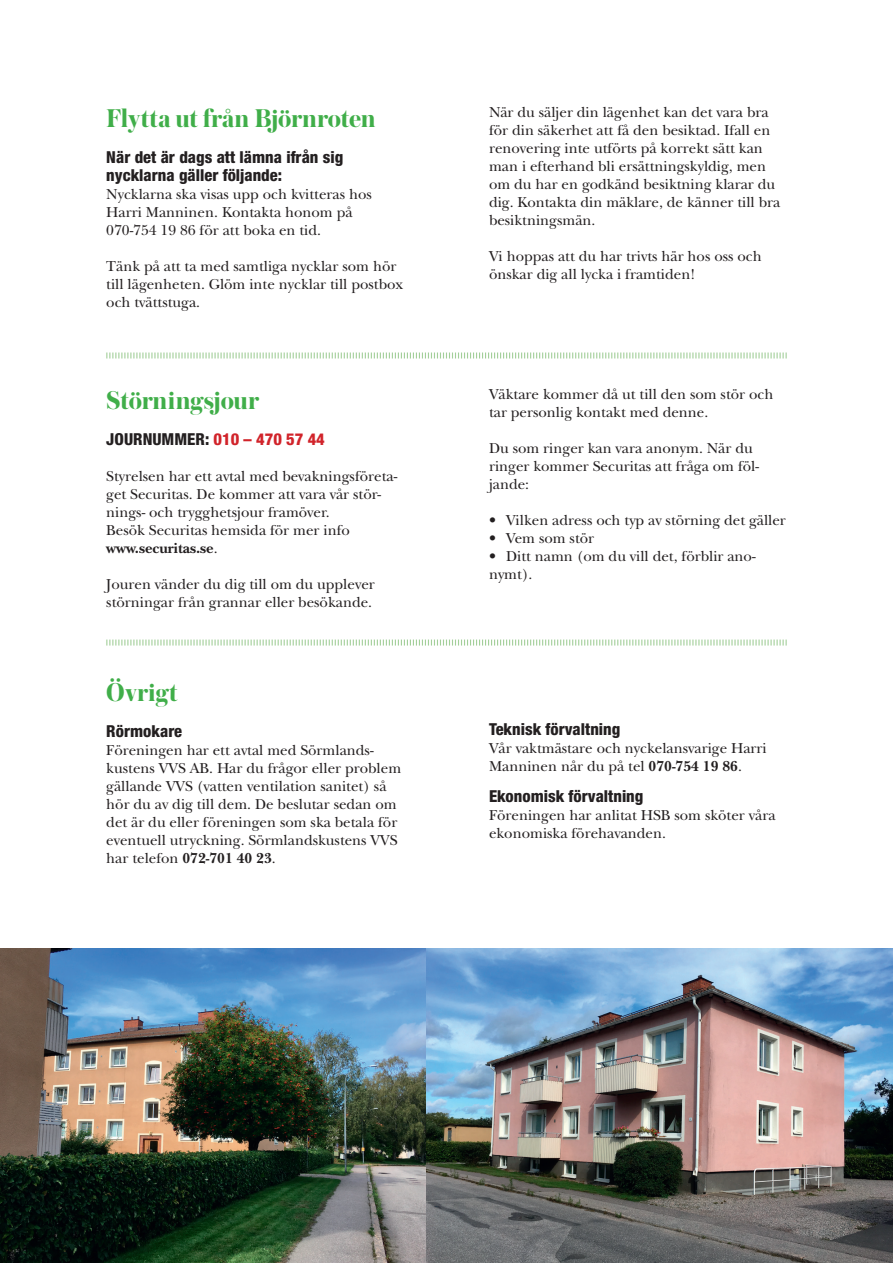
<style>
.page{position:relative;width:893px;height:1263px;background:#fff}
.page>*{position:absolute;margin:0;border:0;box-sizing:border-box;transform-origin:0 0}
.t1{font:700 27px "Austin";letter-spacing:.005em;color:#40ae49}
.t2{font:800 condensed 16.5px/18px "Helvetica Neue";color:#231f20}
.t3{font:15px/18px "New Baskerville";color:#231f20}
.s1{color:#d1232a}
.s2{font-weight:700}
</style>
<div class="page">
<img style="left:425px;top:948px;width:468px;height:315px">
<svg style="left:106px;top:352px;width:681px;height:7px"></svg>
<svg style="left:106px;top:639px;width:681px;height:7px"></svg>
<img style="left:0;top:948px;width:425px;height:315px">
<h1 class="t1" style="left:106px;top:98px;width:271px">Flytta ut från Björnroten</h1>
<p class="t2" style="left:106px;top:147px;width:238px">När det är dags att lämna ifrån sig nycklarna gäller följande:</p>
<p class="t3" style="left:106px;top:185px;width:267px">Nycklarna ska visas upp och kvitteras hos<br>Harri Manninen. Kontakta honom på<br>070-754 19 86 för att boka en tid.</p>
<p class="t3" style="left:106px;top:257px;width:298px">Tänk på att ta med samtliga nycklar som hör till lägenheten. Glöm inte nycklar till postbox och tvättstuga.</p>
<h1 class="t1" style="left:106px;top:381px;width:154px">Störningsjour</h1>
<p class="t2" style="left:106px;top:430px;width:220px">JOURNUMMER: <span class="s1">010 – 470 57 44</span></p>
<p class="t3" style="left:106px;top:467px;width:293px">Styrelsen har ett avtal med bevakningsföreta&shy;get Securitas. De kommer att vara vår stör&shy;nings- och trygghetsjour framöver.<br>Besök Securitas hemsida för mer info <span class="s2">www.securitas.se</span>.</p>
<p class="t3" style="left:106px;top:575px;width:270px">Jouren vänder du dig till om du upplever störningar från grannar eller besökande.</p>
<h1 class="t1" style="left:106px;top:672px;width:73px">Övrigt</h1>
<p class="t2" style="left:106px;top:721px;width:77px">Rörmokare</p>
<p class="t3" style="left:106px;top:741px;width:296px">Föreningen har ett avtal med Sörmlands&shy;kustens VVS AB. Har du frågor eller problem gällande VVS (vatten ventilation sanitet) så hör du av dig till dem. De beslutar sedan om det är du eller föreningen som ska betala för eventuell utryckning. Sörmlandskustens VVS har telefon <span class="s2">072-701 40 23</span>.</p>
<p class="t3" style="left:489px;top:103px;width:293px">När du säljer din lägenhet kan det vara bra för din säkerhet att få den besiktad. Ifall en renovering inte utförts på korrekt sätt kan man i efterhand bli ersättningskyldig, men om du har en godkänd besiktning klarar du dig. Kontakta din mäklare, de känner till bra besiktningsmän.</p>
<p class="t3" style="left:489px;top:247px;width:274px">Vi hoppas att du har trivts här hos oss och önskar dig all lycka i framtiden!</p>
<p class="t3" style="left:489px;top:386px;width:286px">Väktare kommer då ut till den som stör och tar personlig kontakt med denne.</p>
<p class="t3" style="left:489px;top:440px;width:272px">Du som ringer kan vara anonym. När du ringer kommer Securitas att fråga om föl&shy;jande:</p>
<p class="t3" style="left:489px;top:512px;width:298px">• Vilken adress och typ av störning det gäller</p>
<p class="t3" style="left:489px;top:530px;width:107px">• Vem som stör</p>
<p class="t3" style="left:489px;top:548px;width:268px">• Ditt namn (om du vill det, förblir ano&shy;nymt).</p>
<p class="t2" style="left:489px;top:720px;width:133px">Teknisk förvaltning</p>
<p class="t3" style="left:489px;top:739px;width:279px">Vår vaktmästare och nyckelansvarige Harri<br>Manninen når du på tel <span class="s2">070-754 19 86</span>.</p>
<p class="t2" style="left:489px;top:787px;width:156px">Ekonomisk förvaltning</p>
<p class="t3" style="left:489px;top:806px;width:288px">Föreningen har anlitat HSB som sköter våra ekonomiska förehavanden.</p>
</div>
